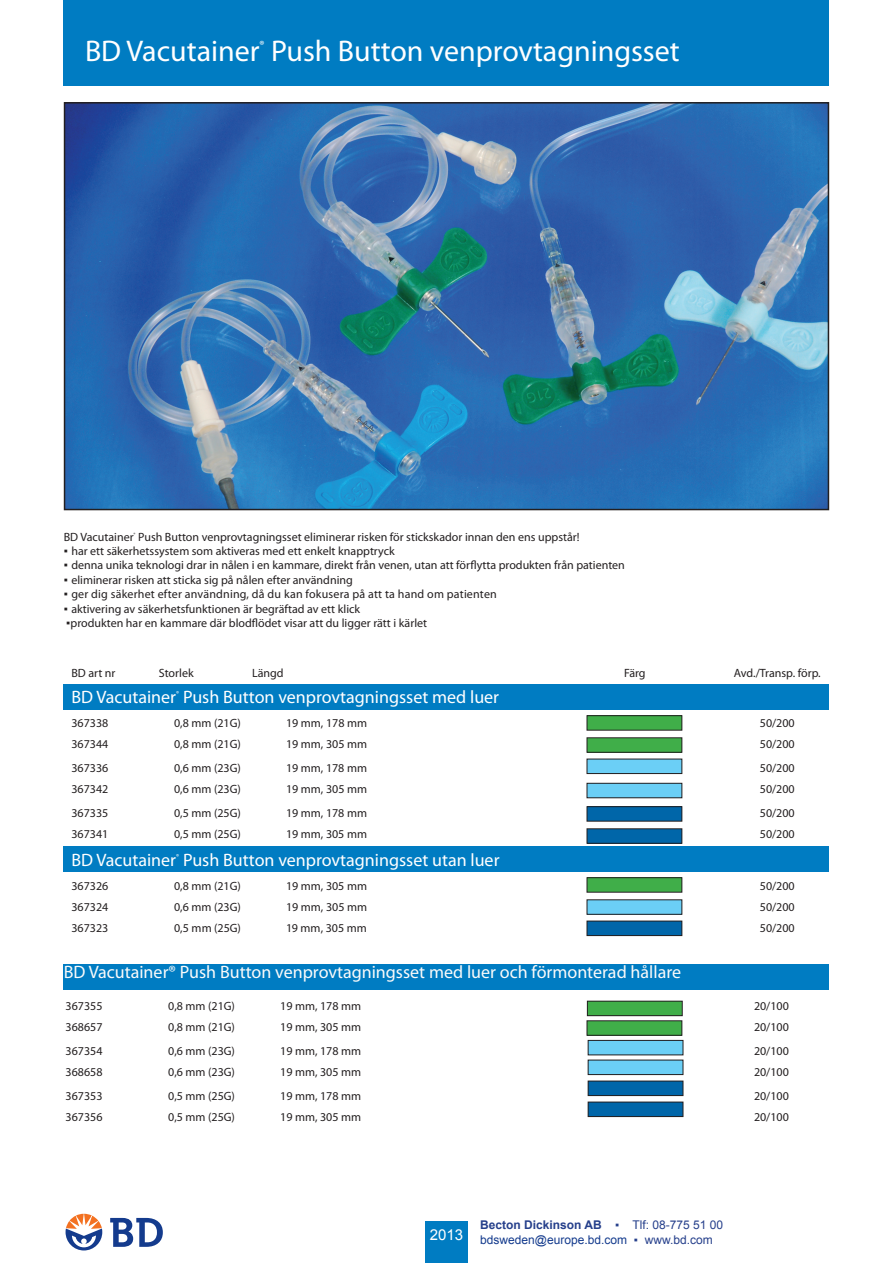
<style>
.page{position:relative;width:893px;height:1263px;background:#fff}
.page>*{position:absolute;margin:0;border:0;box-sizing:border-box;transform-origin:0 0}
.t1{font:30px "Myriad Pro";color:#fff}
.t2{font:18px "Myriad Pro";color:#fff}
.t3{font:18px "Myriad Pro";color:#fafafa}
.t4{font:15px "Arial";color:#fff}
.t5{font:12px "Myriad Pro";color:#231f20}
.t6{font:12px "Arial";color:#143b8d}
.t7{font:700 12px "Arial";color:#253f8b}
.t8{font:12px "Myriad Pro";color:#fff}
.t9{font:7.2px "Myriad Pro";color:#fff}
.t10{font:4.8px "Myriad Pro";color:#231f20}
.s1{font-family:"Arial"}
.s2{font-weight:400}
.s3{color:#253f8b}
</style>
<div class="page">
<div style="left:64px;top:847px;width:765px;height:25px;background:#007cc2"></div>
<div style="left:64px;top:0;width:765px;height:85px;background:#007cc2"></div>
<img style="left:67px;top:105px;width:759px;height:402px">
<div style="left:64px;top:102px;width:765px;height:408px;border:2px solid #231f20"></div>
<div style="left:425px;top:1221px;width:43px;height:42px;background:#007cc2"></div>
<div style="left:64px;top:685px;width:765px;height:25px;background:#007cc2"></div>
<div style="left:587px;top:716px;width:95px;height:14px;background:#40ae49"></div>
<div style="left:587px;top:715px;width:95px;height:15px;border:1px solid #231f20"></div>
<div style="left:587px;top:759px;width:95px;height:14px;background:#6bcff6"></div>
<div style="left:587px;top:759px;width:95px;height:15px;border:1px solid #231f20"></div>
<div style="left:587px;top:807px;width:95px;height:14px;background:#0066a9"></div>
<div style="left:587px;top:806px;width:95px;height:15px;border:1px solid #231f20"></div>
<div style="left:587px;top:738px;width:95px;height:14px;background:#40ae49"></div>
<div style="left:587px;top:878px;width:95px;height:14px;background:#40ae49"></div>
<div style="left:587px;top:877px;width:95px;height:15px;border:1px solid #231f20"></div>
<div style="left:587px;top:783px;width:95px;height:15px;background:#6bcff6"></div>
<div style="left:587px;top:783px;width:95px;height:15px;border:1px solid #231f20"></div>
<div style="left:587px;top:829px;width:95px;height:14px;background:#0066a9"></div>
<div style="left:587px;top:921px;width:95px;height:14px;background:#0066a9"></div>
<div style="left:587px;top:921px;width:95px;height:15px;border:1px solid #231f20"></div>
<div style="left:587px;top:900px;width:95px;height:14px;background:#6bcff6"></div>
<svg style="left:110px;top:1218px;width:53px;height:29px"></svg>
<svg style="left:66px;top:1214px;width:36px;height:36px"></svg>
<div style="left:64px;top:964px;width:765px;height:26px;background:#007cc2"></div>
<div style="left:587px;top:1001px;width:95px;height:15px;background:#40ae49"></div>
<div style="left:587px;top:1001px;width:95px;height:15px;border:1px solid #231f20"></div>
<div style="left:587px;top:1021px;width:95px;height:14px;background:#40ae49"></div>
<div style="left:588px;top:1040px;width:95px;height:15px;background:#6bcff6"></div>
<div style="left:588px;top:1040px;width:95px;height:15px;border:1px solid #231f20"></div>
<div style="left:588px;top:1060px;width:95px;height:14px;background:#6bcff6"></div>
<div style="left:588px;top:1060px;width:95px;height:15px;border:1px solid #231f20"></div>
<div style="left:588px;top:1081px;width:95px;height:14px;background:#0066a9"></div>
<div style="left:588px;top:1081px;width:95px;height:15px;border:1px solid #231f20"></div>
<div style="left:588px;top:1102px;width:95px;height:14px;background:#0066a9"></div>
<div style="left:588px;top:1102px;width:95px;height:15px;border:1px solid #231f20"></div>
<p class="t1" style="left:85px;top:32px;width:596px">BD Vacutainer Push Button venprovtagningsset</p>
<p class="t8" style="left:260px;top:37px;width:7px">®</p>
<p class="t5" style="left:64px;top:529px;width:517px">BD Vacutainer Push Button venprovtagningsset eliminerar risken för stickskador innan den ens uppstår!</p>
<p class="t10" style="left:134px;top:531px;width:4px">®</p>
<p class="t5" style="left:64px;top:543px;width:332px"><span class="s1">▪</span> har ett säkerhetssystem som aktiveras med ett enkelt knapptryck</p>
<p class="t5" style="left:64px;top:558px;width:563px"><span class="s1">▪</span> denna unika teknologi drar in nålen i en kammare, direkt från venen, utan att förflytta produkten från patienten</p>
<p class="t5" style="left:64px;top:572px;width:291px"><span class="s1">▪</span> eliminerar risken att sticka sig på nålen efter användning</p>
<p class="t5" style="left:64px;top:587px;width:435px"><span class="s1">▪</span> ger dig säkerhet efter användning, då du kan fokusera på att ta hand om patienten</p>
<p class="t5" style="left:64px;top:601px;width:298px"><span class="s1">▪</span> aktivering av säkerhetsfunktionen är begräftad av ett klick</p>
<p class="t5" style="left:66px;top:615px;width:362px"><span class="s1">▪</span>produkten har en kammare där blodflödet visar att du ligger rätt i kärlet</p>
<p class="t5" style="left:71px;top:665px;width:46px">BD art nr</p>
<p class="t5" style="left:159px;top:665px;width:36px">Storlek</p>
<p class="t5" style="left:252px;top:665px;width:33px">Längd</p>
<p class="t5" style="left:624px;top:665px;width:23px">Färg</p>
<p class="t5" style="left:734px;top:665px;width:88px">Avd./Transp. förp.</p>
<p class="t2" style="left:71px;top:686px;width:429px">BD Vacutainer Push Button venprovtagningsset med luer</p>
<p class="t9" style="left:176px;top:689px;width:5px">®</p>
<p class="t5" style="left:71px;top:716px;width:38px">367338</p>
<p class="t5" style="left:174px;top:716px;width:68px">0,8 mm (21G)</p>
<p class="t5" style="left:286px;top:716px;width:82px">19 mm, 178 mm</p>
<p class="t5" style="left:760px;top:716px;width:36px">50/200</p>
<p class="t5" style="left:71px;top:737px;width:38px">367344</p>
<p class="t5" style="left:174px;top:737px;width:68px">0,8 mm (21G)</p>
<p class="t5" style="left:286px;top:737px;width:82px">19 mm, 305 mm</p>
<p class="t5" style="left:760px;top:737px;width:36px">50/200</p>
<p class="t5" style="left:71px;top:761px;width:38px">367336</p>
<p class="t5" style="left:174px;top:761px;width:68px">0,6 mm (23G)</p>
<p class="t5" style="left:286px;top:761px;width:82px">19 mm, 178 mm</p>
<p class="t5" style="left:760px;top:761px;width:36px">50/200</p>
<p class="t5" style="left:71px;top:782px;width:38px">367342</p>
<p class="t5" style="left:174px;top:782px;width:68px">0,6 mm (23G)</p>
<p class="t5" style="left:286px;top:782px;width:82px">19 mm, 305 mm</p>
<p class="t5" style="left:760px;top:782px;width:36px">50/200</p>
<p class="t5" style="left:71px;top:806px;width:38px">367335</p>
<p class="t5" style="left:174px;top:806px;width:68px">0,5 mm (25G)</p>
<p class="t5" style="left:286px;top:806px;width:82px">19 mm, 178 mm</p>
<p class="t5" style="left:760px;top:806px;width:36px">50/200</p>
<p class="t5" style="left:71px;top:827px;width:38px">367341</p>
<p class="t5" style="left:174px;top:827px;width:68px">0,5 mm (25G)</p>
<p class="t5" style="left:286px;top:827px;width:82px">19 mm, 305 mm</p>
<p class="t5" style="left:760px;top:827px;width:36px">50/200</p>
<p class="t2" style="left:71px;top:849px;width:430px">BD Vacutainer Push Button venprovtagningsset utan luer</p>
<p class="t9" style="left:176px;top:852px;width:5px">®</p>
<p class="t5" style="left:71px;top:878px;width:38px">367326</p>
<p class="t5" style="left:174px;top:878px;width:68px">0,8 mm (21G)</p>
<p class="t5" style="left:286px;top:878px;width:82px">19 mm, 305 mm</p>
<p class="t5" style="left:760px;top:878px;width:36px">50/200</p>
<p class="t5" style="left:71px;top:899px;width:38px">367324</p>
<p class="t5" style="left:174px;top:899px;width:68px">0,6 mm (23G)</p>
<p class="t5" style="left:286px;top:899px;width:82px">19 mm, 305 mm</p>
<p class="t5" style="left:760px;top:899px;width:36px">50/200</p>
<p class="t5" style="left:71px;top:920px;width:38px">367323</p>
<p class="t5" style="left:174px;top:920px;width:69px">0,5 mm (25G)</p>
<p class="t5" style="left:286px;top:920px;width:82px">19 mm, 305 mm</p>
<p class="t5" style="left:760px;top:920px;width:36px">50/200</p>
<p class="t3" style="left:64px;top:960px;width:619px">BD Vacutainer® Push Button venprovtagningsset med luer och förmonterad hållare</p>
<p class="t5" style="left:66px;top:998px;width:38px">367355</p>
<p class="t5" style="left:168px;top:998px;width:68px">0,8 mm (21G)</p>
<p class="t5" style="left:280px;top:998px;width:82px">19 mm, 178 mm</p>
<p class="t5" style="left:754px;top:998px;width:36px">20/100</p>
<p class="t5" style="left:66px;top:1019px;width:38px">368657</p>
<p class="t5" style="left:168px;top:1019px;width:68px">0,8 mm (21G)</p>
<p class="t5" style="left:280px;top:1019px;width:82px">19 mm, 305 mm</p>
<p class="t5" style="left:754px;top:1019px;width:36px">20/100</p>
<p class="t5" style="left:66px;top:1043px;width:38px">367354</p>
<p class="t5" style="left:168px;top:1043px;width:68px">0,6 mm (23G)</p>
<p class="t5" style="left:280px;top:1043px;width:82px">19 mm, 178 mm</p>
<p class="t5" style="left:754px;top:1043px;width:36px">20/100</p>
<p class="t5" style="left:66px;top:1064px;width:38px">368658</p>
<p class="t5" style="left:168px;top:1064px;width:68px">0,6 mm (23G)</p>
<p class="t5" style="left:280px;top:1064px;width:82px">19 mm, 305 mm</p>
<p class="t5" style="left:754px;top:1064px;width:36px">20/100</p>
<p class="t5" style="left:66px;top:1088px;width:38px">367353</p>
<p class="t5" style="left:168px;top:1088px;width:68px">0,5 mm (25G)</p>
<p class="t5" style="left:280px;top:1088px;width:82px">19 mm, 178 mm</p>
<p class="t5" style="left:754px;top:1088px;width:36px">20/100</p>
<p class="t5" style="left:66px;top:1109px;width:38px">367356</p>
<p class="t5" style="left:168px;top:1109px;width:68px">0,5 mm (25G)</p>
<p class="t5" style="left:280px;top:1109px;width:82px">19 mm, 305 mm</p>
<p class="t5" style="left:754px;top:1109px;width:36px">20/100</p>
<p class="t4" style="left:430px;top:1225px;width:35px">2013</p>
<p class="t7" style="left:480px;top:1217px;width:244px">Becton Dickinson AB <span class="s2">▪ Tlf: 08-775 51 00</span></p>
<p class="t6" style="left:480px;top:1232px;width:234px">bdsweden@europe.bd.com <span class="s3">▪ www.bd.com</span></p>
</div>
